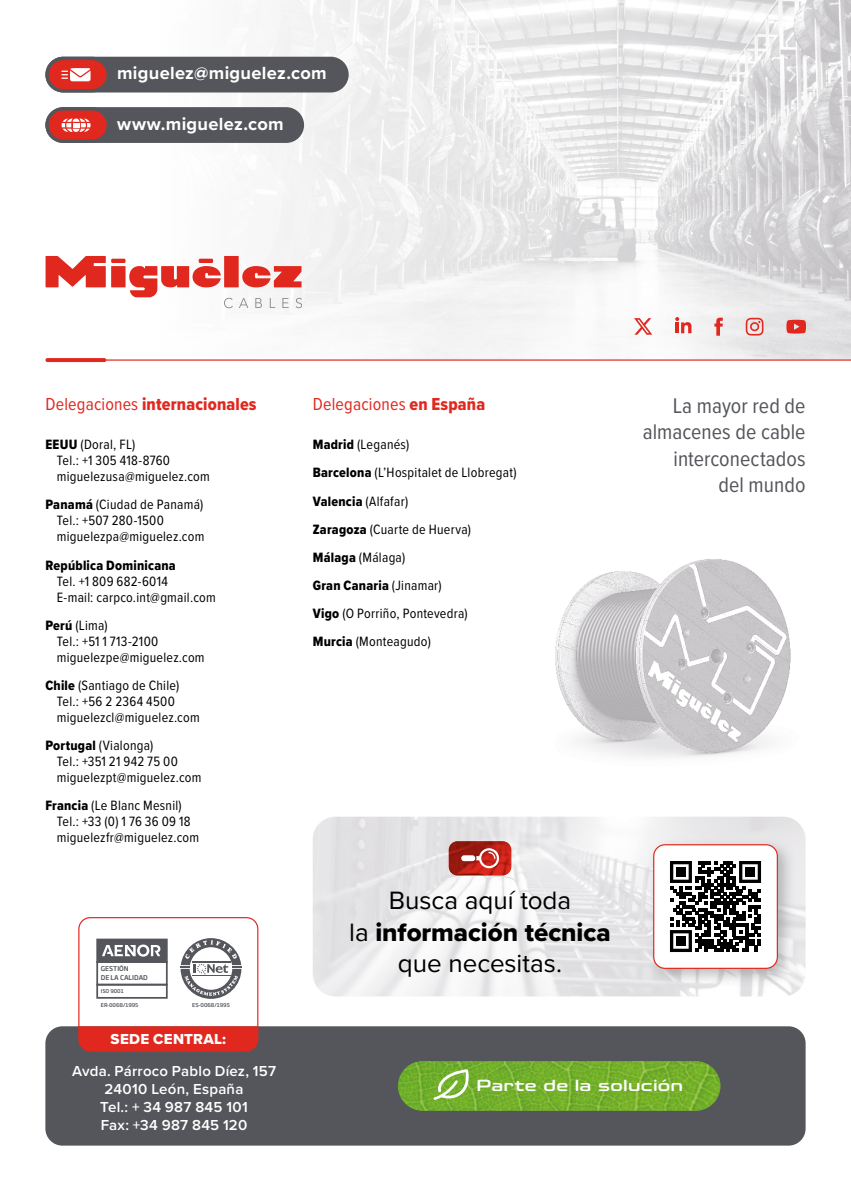
<style>
.page{position:relative;width:851px;height:1191px;background:#fff}
.page>*{position:absolute;margin:0;border:0;box-sizing:border-box;transform-origin:0 0}
.t1{font:26px/31.2px "Proxima Nova";color:#000;text-align:center}
.F-ICONO_nuevo{font:22px/26.4px "Proxima Nova Cond";color:#54565b;text-align:right}
.direcciones{font:700 18.2px "Proxima Nova";letter-spacing:.015em;color:#fff}
.direcciones_Rojo_3{font:18px "Proxima Nova Cond Extrabld";letter-spacing:.01em;color:#e1281e}
.direcciones_Rojo_3-2{font:18px "Proxima Nova Cond";letter-spacing:.01em;color:#e1281e}
.t2{font:600 16.6px "Eurostile Candy LT Pro X";letter-spacing:.015em;color:#fff}
.direcciones-2{font:600 15px "Proxima Nova";letter-spacing:.015em;color:#fff}
.direcciones-3{font:15px "Proxima Nova Extrabld";letter-spacing:.02em;color:#fff}
.direcciones_3{font:14px "Proxima Nova Cond";letter-spacing:.02em;color:#000}
.direcciones_bold_3{font:14px "Proxima Nova Cond";letter-spacing:.02em;color:#000}
.direcciones_bold_3-2{font:14px "Proxima Nova Cond Extrabld";letter-spacing:.015em;color:#000}
.t3{font:500 6.6px/8.6px "Soho Gothic Pro";color:#54565b}
.t4{font:500 5.2px "Soho Gothic Pro";color:#54565b}
.s1{font-family:"Proxima Nova Cond"}
.s2{font-family:"Proxima Nova Cond Extrabld"}
.s3{font-family:"Proxima Nova Extrabld"}
</style>
<div class="page">
<img style="left:161px;top:0;width:689px;height:359px">
<hr style="left:83px;top:359px;width:767px;height:2px;background:#e1281e">
<svg style="left:47px;top:358px;width:57px;height:4px"></svg>
<svg style="left:242px;top:266px;width:59px;height:21px"></svg>
<hr style="left:111px;top:259px;width:14px;height:4px;background:#e1281e">
<hr style="left:199px;top:259px;width:14px;height:4px;background:#e1281e">
<svg style="left:46px;top:256px;width:60px;height:31px"></svg>
<svg style="left:239px;top:298px;width:9px;height:10px"></svg>
<svg style="left:255px;top:298px;width:7px;height:10px"></svg>
<svg style="left:270px;top:298px;width:5px;height:10px"></svg>
<svg style="left:282px;top:298px;width:7px;height:10px"></svg>
<svg style="left:296px;top:298px;width:6px;height:10px"></svg>
<svg style="left:129px;top:266px;width:104px;height:42px"></svg>
<div style="left:224px;top:256px;width:15px;height:31px;background:#e1281e"></div>
<div style="left:111px;top:266px;width:14px;height:21px;background:#e1281e"></div>
<div style="left:45px;top:57px;width:303px;height:35px;background:#54565b;border-radius:18px"></div>
<div style="left:47px;top:58px;width:61px;height:33px;background:#e1281e;border-radius:16px"></div>
<div style="left:45px;top:57px;width:65px;height:35px;border:3px solid #54565b;border-radius:16px"></div>
<svg style="left:61px;top:68px;width:29px;height:13px"></svg>
<div style="left:45px;top:107px;width:259px;height:36px;background:#54565b;border-radius:18px"></div>
<div style="left:47px;top:109px;width:61px;height:32px;background:#e1281e;border-radius:16px"></div>
<div style="left:45px;top:107px;width:65px;height:36px;border:3px solid #54565b;border-radius:16px"></div>
<svg style="left:62px;top:119px;width:28px;height:13px"></svg>
<div style="left:78px;top:917px;width:180px;height:202px;border:1px solid #e1281e;border-radius:11px"></div>
<img style="left:313px;top:816px;width:492px;height:180px">
<img style="left:555px;top:559px;width:236px;height:199px">
<div style="left:45px;top:1026px;width:760px;height:119px;background:#54565b;border-radius:17px"></div>
<svg style="left:96px;top:938px;width:72px;height:60px"></svg>
<svg style="left:180px;top:938px;width:61px;height:61px"></svg>
<img style="left:398px;top:1061px;width:322px;height:49px">
<svg style="left:433px;top:1069px;width:36px;height:31px"></svg>
<img style="left:449px;top:841px;width:62px;height:34px">
<svg style="left:476px;top:848px;width:23px;height:20px"></svg>
<div style="left:461px;top:855px;width:14px;height:6px;background:#fff;border-radius:3px"></div>
<div style="left:78px;top:1026px;width:180px;height:25px;background:#e1281e"></div>
<div style="left:647px;top:838px;width:149px;height:149px;background:#54565b;opacity:.36"></div>
<div style="left:653px;top:844px;width:124px;height:124px;background:#fff;border-radius:11px"></div>
<div style="left:653px;top:844px;width:124px;height:125px;border:1px solid #e1281e;border-radius:11px"></div>
<svg style="left:670px;top:861px;width:91px;height:91px"></svg>
<div style="left:676px;top:867px;width:9px;height:9px;background:#000"></div>
<div style="left:745px;top:867px;width:9px;height:9px;background:#000"></div>
<div style="left:676px;top:936px;width:9px;height:9px;background:#000"></div>
<svg style="left:786px;top:320px;width:19px;height:13px"></svg>
<svg style="left:675px;top:317px;width:16px;height:16px"></svg>
<svg style="left:714px;top:318px;width:8px;height:18px"></svg>
<svg style="left:745px;top:318px;width:18px;height:17px"></svg>
<svg style="left:634px;top:318px;width:18px;height:17px"></svg>
<p class="direcciones" style="left:117px;top:60px;width:211px">miguelez@miguelez.com</p>
<p class="direcciones" style="left:117px;top:110px;width:168px">www.miguelez.com</p>
<p class="direcciones_Rojo_3" style="left:45px;top:390px;width:213px"><span class="s1">Delegaciones</span> internacionales</p>
<p class="direcciones_bold_3" style="left:45px;top:434px;width:91px"><span class="s2">EEUU</span> (Doral, FL)</p>
<p class="direcciones_3" style="left:57px;top:450px;width:115px">Tel.: +1 305 418-8760</p>
<p class="direcciones_3" style="left:57px;top:466px;width:155px">miguelezusa@miguelez.com</p>
<p class="direcciones_bold_3" style="left:45px;top:494px;width:160px"><span class="s2">Panamá</span> (Ciudad de Panamá)</p>
<p class="direcciones_3" style="left:57px;top:510px;width:109px">Tel.: +507 280-1500</p>
<p class="direcciones_3" style="left:57px;top:526px;width:149px">miguelezpa@miguelez.com</p>
<p class="direcciones_bold_3-2" style="left:45px;top:554px;width:132px">República Dominicana</p>
<p class="direcciones_3" style="left:57px;top:570px;width:113px">Tel. +1 809 682-6014</p>
<p class="direcciones_3" style="left:57px;top:586px;width:160px">E-mail: carpco.int@gmail.com</p>
<p class="direcciones_bold_3" style="left:45px;top:614px;width:64px"><span class="s2">Perú</span> (Lima)</p>
<p class="direcciones_3" style="left:57px;top:630px;width:103px">Tel.: +51 1 713-2100</p>
<p class="direcciones_3" style="left:57px;top:646px;width:149px">miguelezpe@miguelez.com</p>
<p class="direcciones_bold_3" style="left:45px;top:675px;width:135px"><span class="s2">Chile</span> (Santiago de Chile)</p>
<p class="direcciones_3" style="left:57px;top:691px;width:120px">Tel.: +56 2 2364 4500</p>
<p class="direcciones_3" style="left:57px;top:707px;width:144px">miguelezcl@miguelez.com</p>
<p class="direcciones_bold_3" style="left:45px;top:735px;width:109px"><span class="s2">Portugal</span> (Vialonga)</p>
<p class="direcciones_3" style="left:57px;top:751px;width:123px">Tel.: +351 21 942 75 00</p>
<p class="direcciones_3" style="left:57px;top:767px;width:146px">miguelezpt@miguelez.com</p>
<p class="direcciones_bold_3" style="left:45px;top:795px;width:138px"><span class="s2">Francia</span> (Le Blanc Mesnil)</p>
<p class="direcciones_3" style="left:57px;top:811px;width:135px">Tel.: +33 (0) 1 76 36 09 18</p>
<p class="direcciones_3" style="left:57px;top:827px;width:144px">miguelezfr@miguelez.com</p>
<p class="t3" style="left:101px;top:964px;width:49px">GESTIÓN<br>DE LA CALIDAD</p>
<p class="t4" style="left:101px;top:987px;width:24px">ISO 9001</p>
<p class="t4" style="left:101px;top:1001px;width:39px">ER-0068/1995</p>
<p class="t4" style="left:192px;top:1001px;width:39px">ES-0068/1995</p>
<p class="direcciones-3" style="left:110px;top:1027px;width:117px">SEDE CENTRAL:</p>
<p class="direcciones_Rojo_3-2" style="left:313px;top:390px;width:174px">Delegaciones <span class="s2">en España</span></p>
<p class="direcciones_bold_3" style="left:313px;top:434px;width:98px"><span class="s2">Madrid</span> (Leganés)</p>
<p class="direcciones_bold_3" style="left:313px;top:462px;width:205px"><span class="s2">Barcelona</span> (L’Hospitalet de Llobregat)</p>
<p class="direcciones_bold_3" style="left:313px;top:490px;width:97px"><span class="s2">Valencia</span> (Alfafar)</p>
<p class="direcciones_bold_3" style="left:313px;top:518px;width:160px"><span class="s2">Zaragoza</span> (Cuarte de Huerva)</p>
<p class="direcciones_bold_3" style="left:313px;top:547px;width:94px"><span class="s2">Málaga</span> (Málaga)</p>
<p class="direcciones_bold_3-2" style="left:313px;top:575px;width:131px">Gran Canaria <span class="s1">(Jinamar)</span></p>
<p class="direcciones_bold_3" style="left:313px;top:603px;width:156px"><span class="s2">Vigo</span> (O Porriño, Pontevedra)</p>
<p class="direcciones_bold_3" style="left:313px;top:631px;width:120px"><span class="s2">Murcia</span> (Monteagudo)</p>
<p class="F-ICONO_nuevo" style="left:642px;top:391px;width:164px">La mayor red de almacenes de cable interconectados del mundo</p>
<p class="t1" style="left:349px;top:884px;width:263px">Busca aquí toda<br>la <span class="s3">información técnica </span>que necesitas.</p>
<p class="direcciones-2" style="left:72px;top:1060px;width:205px">Avda. Párroco Pablo Díez, 157</p>
<p class="direcciones-2" style="left:105px;top:1078px;width:140px">24010 León, España</p>
<p class="direcciones-2" style="left:100px;top:1096px;width:149px">Tel.: + 34 987 845 101</p>
<p class="direcciones-2" style="left:101px;top:1114px;width:148px">Fax: +34 987 845 120</p>
<p class="t2" style="left:476px;top:1075px;width:208px">Parte de la solución</p>
</div>
